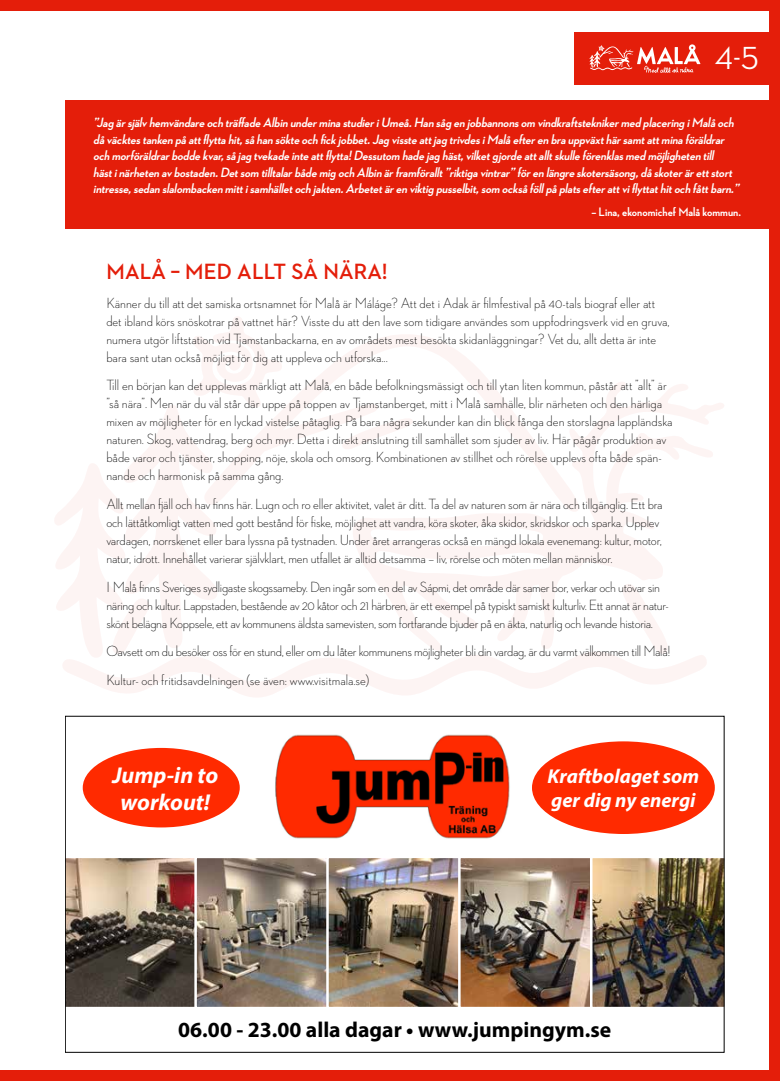
<style>
.page{position:relative;width:780px;height:1081px;background:#fff}
.page>*{position:absolute;margin:0;border:0;box-sizing:border-box;transform-origin:0 0}
.t1{font:500 32.5px "Neutraface 2 Display";color:#fff}
.t2{font:italic 700 23px/27.6px "Myriad Pro";color:#fff;text-align:center}
.t3{font:700 22.5px "Neutraface 2 Display";letter-spacing:.01em;color:#e41e0a}
.t4{font:700 21.62px "Myriad Pro";color:#000}
.t5{font:italic 700 20.12px/24.1px "Myriad Pro";color:#fff}
.t6{font:300 15px/18px "Neutraface 2 Display";letter-spacing:-.01em;color:#000}
.t7{font:italic 700 13.75px/16.5px "Neutraface 2 Display";letter-spacing:-.01em;color:#fff}
.t8{font:700 12.5px "Neutraface 2 Display";color:#fff}
</style>
<div class="page">
<svg style="left:55px;top:317px;width:651px;height:380px"></svg>
<svg style="left:352px;top:380px;width:372px;height:274px"></svg>
<div style="left:574px;top:32px;width:206px;height:53px;background:#e41e0a"></div>
<svg style="left:589px;top:44px;width:111px;height:29px"></svg>
<div style="left:65px;top:100px;width:715px;height:129px;background:#e41e0a"></div>
<img style="left:67px;top:858px;width:655px;height:149px">
<div style="left:83px;top:748px;width:157px;height:79px;background:#ff2a00;border-radius:50%"></div>
<div style="left:532px;top:741px;width:182px;height:93px;background:#ff2a00;border-radius:50%"></div>
<img style="left:275px;top:734px;width:235px;height:105px">
<div style="left:0;top:1070px;width:780px;height:11px;background:#e41e0a"></div>
<div style="left:769px;top:0;width:11px;height:1081px;background:#e41e0a"></div>
<div style="left:0;top:0;width:780px;height:11px;background:#e41e0a"></div>
<h1 class="t1" style="left:714px;top:40px;width:45px">4-5</h1>
<p class="t7" style="left:93px;top:115px;width:650px">”Jag ärsjälvhemvändare och träffade Albin underminastudieriUmeå.Han såg en jobbannonsom vindkraftsteknikermed placering iMalåoch dåväcktestanken påattflyttahit,såhan sökte och fickjobbet.Jag visste attjag trivdesiMalåefteren brauppväxthärsamtattminaföräldrar och morföräldrarbodde kvar,såjag tvekade inte attflytta!Dessutom hade jag häst,vilketgjorde attalltskulle förenklasmed möjligheten till hästinärheten avbostaden.Detsom tilltalarbåde mig och Albin ärframförallt”riktigavintrar”fören längre skotersäsong,dåskoterärettstort intresse,sedan slalombacken mittisamhälletoch jakten.Arbetetären viktig pusselbit,som ocksåföllpåplatsefterattviflyttathitoch fåttbarn.”</p>
<p class="t8" style="left:591px;top:204px;width:151px">– Lina, ekonomichef Malå kommun.</p>
<h3 class="t3" style="left:106px;top:259px;width:282px">MALÅ – MED ALLT SÅ NÄRA!</h3>
<p class="t6" style="left:106px;top:294px;width:564px">Känner du till att det samiska ortsnamnet för Malå är Máláge? Att det i Adak är filmfestival på 40-tals biograf eller att det ibland körs snöskotrar på vattnet här? Visste du att den lave som tidigare användes som uppfodringsverk vid en gruva, numera utgör liftstation vid Tjamstanbackarna, en av områdets mest besökta skidanläggningar? Vet du, allt detta är inte bara sant utan också möjligt för dig att uppleva och utforska...</p>
<p class="t6" style="left:106px;top:376px;width:567px">Till en början kan det upplevas märkligt att Malå, en både befolkningsmässigt och till ytan liten kommun, påstår att ”allt” är ”så nära”. Men när du väl står där uppe på toppen av Tjamstanberget, mitt i Malå samhälle, blir närheten och den härliga mixen av möjligheter för en lyckad vistelse påtaglig. På bara några sekunder kan din blick fånga den storslagna lappländska naturen. Skog, vattendrag, berg och myr. Detta i direkt anslutning till samhället som sjuder av liv. Här pågår produktion av både varor och tjänster, shopping, nöje, skola och omsorg. Kombinationen av stillhet och rörelse upplevs ofta både spän&shy;nande och harmonisk på samma gång.</p>
<p class="t6" style="left:106px;top:495px;width:558px">Allt mellan fjäll och hav finns här. Lugn och ro eller aktivitet, valet är ditt. Ta del av naturen som är nära och tillgänglig. Ett bra och lättåtkomligt vatten med gott bestånd för fiske, möjlighet att vandra, köra skoter, åka skidor, skridskor och sparka. Upplev vardagen, norrskenet eller bara lyssna på tystnaden. Under året arrangeras också en mängd lokala evenemang: kultur, motor, natur, idrott. Innehållet varierar självklart, men utfallet är alltid detsamma – liv, rörelse och möten mellan människor.</p>
<p class="t6" style="left:106px;top:577px;width:564px">I Malå finns Sveriges sydligaste skogssameby. Den ingår som en del av Sápmi, det område där samer bor, verkar och utövar sin näring och kultur. Lappstaden, bestående av 20 kåtor och 21 härbren, är ett exempel på typiskt samiskt kulturliv. Ett annat är natur&shy;skönt belägna Koppsele, ett av kommunens äldsta samevisten, som fortfarande bjuder på en äkta, naturlig och levande historia.</p>
<p class="t6" style="left:106px;top:637px;width:565px;line-height:28.6px">Oavsett om du besöker oss för en stund, eller om du låter kommunens möjligheter bli din vardag, är du varmt välkommen till Malå!<br>Kultur- och fritidsavdelningen (se även: www.visitmala.se)</p>
<h2 class="t2" style="left:112px;top:760px;width:107px">Jump-in to workout!</h2>
<h3 class="t5" style="left:547px;top:763px;width:153px">Kraftbolaget som ger dig ny energi</h3>
<h3 class="t4" style="left:178px;top:1016px;width:434px">06.00 - 23.00 alla dagar • www.jumpingym.se</h3>
</div>
